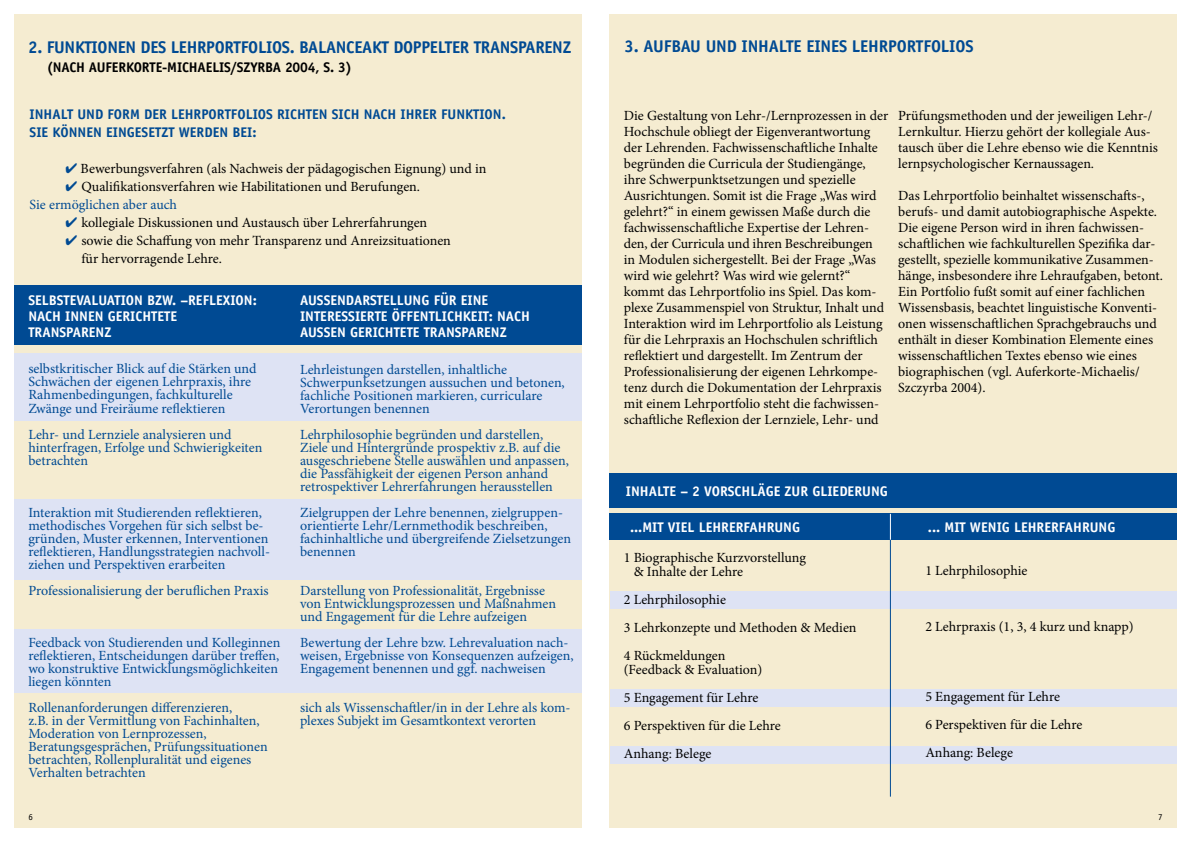
<style>
.page{position:relative;width:1191px;height:842px;background:#fff}
.page>*{position:absolute;margin:0;border:0;box-sizing:border-box;transform-origin:0 0}
.t1{font:700 17px "Officina Sans";letter-spacing:-.02em;color:#004a93}
.t2{font:14px/16px "Minion Pro";color:#000}
.t3{font:14px/13px "Minion Pro";color:#004a93}
.t4{font:700 14px/16px "Officina Sans";color:#fff}
.t5{font:700 14px/18px "Officina Sans";color:#004a93}
.t6{font:700 14px "Officina Sans";letter-spacing:-.01em;color:#000}
.t7{font:9px "Officina Sans";color:#000}
.s1{color:#004a93}
</style>
<div class="page">
<div style="left:14px;top:15px;width:567px;height:813px;background:#f5ecd1"></div>
<div style="left:610px;top:15px;width:566px;height:813px;background:#f5ecd1"></div>
<div style="left:14px;top:285px;width:567px;height:59px;background:#004a93"></div>
<div style="left:14px;top:353px;width:567px;height:68px;background:#dee3f4"></div>
<div style="left:14px;top:499px;width:567px;height:81px;background:#dee3f4"></div>
<div style="left:14px;top:629px;width:567px;height:64px;background:#dee3f4"></div>
<div style="left:610px;top:591px;width:567px;height:18px;background:#dee3f4"></div>
<div style="left:610px;top:689px;width:567px;height:18px;background:#dee3f4"></div>
<div style="left:610px;top:746px;width:567px;height:17px;background:#dee3f4"></div>
<div style="left:610px;top:473px;width:567px;height:35px;background:#004a93"></div>
<div style="left:610px;top:514px;width:567px;height:26px;background:#004a93"></div>
<hr style="left:890px;top:532px;width:1px;height:265px;background:#004a93">
<svg style="left:890px;top:514px;width:1px;height:26px"></svg>
<p class="t1" style="left:28px;top:37px;width:291px">2. FUN KTION EN DES LEHRPORTFOLIOS. BALAN</p>
<p class="t1" style="left:346px;top:37px;width:145px">CEAKT DOPPELTER TRANS</p>
<p class="t1" style="left:518px;top:37px;width:55px">PARENZ</p>
<p class="t6" style="left:47px;top:59px;width:220px">(NACH AUFERKORTE-MICHAELIS/SZYRBA</p>
<p class="t6" style="left:285px;top:59px;width:69px">2004, S. 3)</p>
<p class="t5" style="left:30px;top:105px;width:478px;text-indent:48px">UND FORM DER LEHRPORTFOLIOS RICHTEN SICH NACH IHRER FUNKTION.<br>SIE KÖNN EN EINGESETZT WERDEN BEI:</p>
<p class="t2" style="left:66px;top:161px;width:422px"><span class="s1">✔</span> Bewerbungsverfahren (als Nachweis der pädagogischen Eignung) und in</p>
<p class="t2" style="left:30px;top:178px;width:392px;line-height:18px;text-indent:36px"><span class="s1">✔</span> Qualifikationsverfahren wie Habilitationen und Berufungen.<br><span class="s1">Sie ermöglichen aber auch</span></p>
<p class="t2" style="left:66px;top:215px;width:363px"><span class="s1">✔</span> kollegiale Diskussionen und Austausch über Lehrerfahrungen</p>
<p class="t2" style="left:81px;top:232px;width:371px;line-height:18px;text-indent:-16px"><span class="s1">✔</span> sowie die Schaffung von mehr Transparenz und Anreizsituationen für hervorragende Lehre.</p>
<p class="t5" style="left:30px;top:105px;width:14px">INHALT</p>
<p class="t4" style="left:28px;top:292px;width:230px;text-indent:41px">EVALUATION BZW. –REFLEXION :<br>NACH INN EN GERICHTETE<br>TRANS</p>
<p class="t4" style="left:28px;top:292px;width:22px">SELBST</p>
<p class="t4" style="left:66px;top:324px;width:47px">PARENZ</p>
<p class="t3" style="left:28px;top:363px;width:230px">selbstkritischer Blick auf die Stärken und Schwächen der eigenen Lehrpraxis, ihre Rahmenbedingungen, fachkulturelle Zwänge und Freiräume reflektieren</p>
<p class="t3" style="left:28px;top:428px;width:235px">Lehr- und Lernziele analysieren und hinterfragen, Erfolge und Schwierigkeiten betrachten</p>
<p class="t3" style="left:28px;top:506px;width:243px">Interaktion mit Studierenden reflektieren, methodisches Vorgehen für sich selbst be&shy;gründen, Muster erkennen, Interventionen reflektieren, Handlungsstrategien nachvoll&shy;ziehen und Perspektiven erarbeiten</p>
<p class="t3" style="left:28px;top:584px;width:242px">Professionalisierung der beruflichen Praxis</p>
<p class="t3" style="left:28px;top:636px;width:253px">Feedback von Studierenden und Kolleginnen reflektieren, Entscheidungen darüber treffen, wo konstruktive Entwicklungsmöglichkeiten liegen könnten</p>
<p class="t3" style="left:28px;top:701px;width:241px">Rollenanforderungen differenzieren,<br>z.B. in der Vermittlung von Fachinhalten, Moderation von Lernprozessen, Beratungsgesprächen, Prüfungssituationen betrachten, Rollenpluralität und eigenes Verhalten betrachten</p>
<p class="t4" style="left:300px;top:292px;width:190px;text-indent:83px">ELLUNG FÜR EIN E<br>INTERESSIERTE ÖFFENTLI</p>
<p class="t4" style="left:300px;top:292px;width:63px">AUSSEN DARST</p>
<p class="t4" style="left:447px;top:308px;width:82px">CH KEIT: NACH</p>
<p class="t4" style="left:300px;top:324px;width:139px">AUSSEN GERICHTETE TRANS</p>
<p class="t4" style="left:461px;top:324px;width:47px">PARENZ</p>
<p class="t3" style="left:300px;top:363px;width:266px">Lehrleistungen darstellen, inhaltliche Schwerpunksetzungen aussuchen und betonen, fachliche Positionen markieren, curriculare Verortungen benennen</p>
<p class="t3" style="left:300px;top:428px;width:270px">Lehrphilosophie begründen und darstellen, Ziele und Hintergründe prospektiv z.B. auf die ausgeschriebene Stelle auswählen und anpassen, die Passfähigkeit der eigenen Person anhand retrospektiver Lehrerfahrungen herausstellen</p>
<p class="t3" style="left:300px;top:506px;width:272px">Zielgruppen der Lehre benennen, zielgruppen&shy;orientierte Lehr/Lernmethodik beschreiben, fachinhaltliche und übergreifende Zielsetzungen benennen</p>
<p class="t3" style="left:300px;top:584px;width:258px">Darstellung von Professionalität, Ergebnisse von Entwicklungsprozessen und Maßnahmen und Engagement für die Lehre aufzeigen</p>
<p class="t3" style="left:300px;top:636px;width:275px">Bewertung der Lehre bzw. Lehrevaluation nach&shy;weisen, Ergebnisse von Konsequenzen aufzeigen,<br>Engagement benennen und ggf. nachweisen</p>
<p class="t3" style="left:300px;top:701px;width:272px">sich als Wissenschaftler/in in der Lehre als kom&shy;plexes Subjekt im Gesamtkontext verorten</p>
<p class="t1" style="left:624px;top:36px;width:134px">3. AUFBAU UN D INHALT</p>
<p class="t1" style="left:793px;top:36px;width:180px">E EIN ES LEHRPORTFOLIOS</p>
<p class="t2" style="left:624px;top:107px;width:266px">Die Gestaltung von Lehr-/Lernprozessen in der Hochschule obliegt der Eigenverantwortung der Lehrenden. Fachwissenschaftliche Inhalte begründen die Curricula der Studiengänge, ihre Schwerpunktsetzungen und spezielle Ausrichtungen. Somit ist die Frage „Was wird gelehrt?“ in einem gewissen Maße durch die fachwissenschaftliche Expertise der Lehren&shy;den, der Curricula und ihren Beschreibungen<br>in Modulen sichergestellt. Bei der Frage „Was wird wie gelehrt? Was wird wie gelernt?“ kommt das Lehrportfolio ins Spiel. Das kom&shy;plexe Zusammenspiel von Struktur, Inhalt und Interaktion wird im Lehrportfolio als Leistung für die Lehrpraxis an Hochschulen schriftlich reflektiert und dargestellt. Im Zentrum der Professionalisierung der eigenen Lehrkompe&shy;tenz durch die Dokumentation der Lehrpraxis mit einem Lehrportfolio steht die fachwissen&shy;schaftliche Reflexion der Lernziele, Lehr- und</p>
<p class="t2" style="left:898px;top:107px;width:261px">Prüfungsmethoden und der jeweiligen Lehr-/ Lernkultur. Hierzu gehört der kollegiale Aus&shy;tausch über die Lehre ebenso wie die Kenntnis lernpsychologischer Kernaussagen.</p>
<p class="t2" style="left:898px;top:187px;width:266px">Das Lehrportfolio beinhaltet wissenschafts-, berufs- und damit autobiographische Aspekte.<br>Die eigene Person wird in ihren fachwissen&shy;schaftlichen wie fachkulturellen Spezifika dar&shy;gestellt, spezielle kommunikative Zusammen&shy;hänge, insbesondere ihre Lehraufgaben, betont.<br>Ein Portfolio fußt somit auf einer fachlichen Wissensbasis, beachtet linguistische Konventi&shy;onen wissenschaftlichen Sprachgebrauchs und enthält in dieser Kombination Elemente eines wissenschaftlichen Textes ebenso wie eines biographischen (vgl. Auferkorte-Michaelis/ Szczyrba 2004).</p>
<p class="t4" style="left:626px;top:483px;width:14px">INHALT</p>
<p class="t4" style="left:669px;top:483px;width:210px">E – 2 VORSCHLÄGE ZUR GLIEDERUNG</p>
<p class="t4" style="left:630px;top:519px;width:162px">...MIT VIEL LEHRERFAHRUNG</p>
<p class="t2" style="left:633px;top:551px;width:174px;line-height:14px;text-indent:-10px">1 Biographische Kurzvorstellung &amp; Inhalte der Lehre</p>
<p class="t2" style="left:624px;top:586px;width:234px;line-height:28px">2 Lehrphilosophie<br>3 Lehrkonzepte und Methoden &amp; Medien<br>4 Rückmeldungen</p>
<p class="t2" style="left:624px;top:656px;width:159px;line-height:28px">(Feedback &amp; Evaluation)<br>5 Engagement für Lehre<br>6 Perspektiven für die Lehre<br>Anhang: Belege</p>
<p class="t4" style="left:928px;top:519px;width:68px">... MIT WENIG</p>
<p class="t4" style="left:1014px;top:519px;width:94px">LEHRERFAHRUNG</p>
<p class="t2" style="left:925px;top:563px;width:104px">1 Lehrphilosophie</p>
<p class="t2" style="left:925px;top:619px;width:210px">2 Lehrpraxis (1, 3, 4 kurz und knapp)</p>
<p class="t2" style="left:925px;top:683px;width:159px;line-height:28px">5 Engagement für Lehre<br>6 Perspektiven für die Lehre<br>Anhang: Belege</p>
<p class="t7" style="left:28px;top:812px;width:6px">6</p>
<p class="t7" style="left:1158px;top:812px;width:6px">7</p>
</div>
